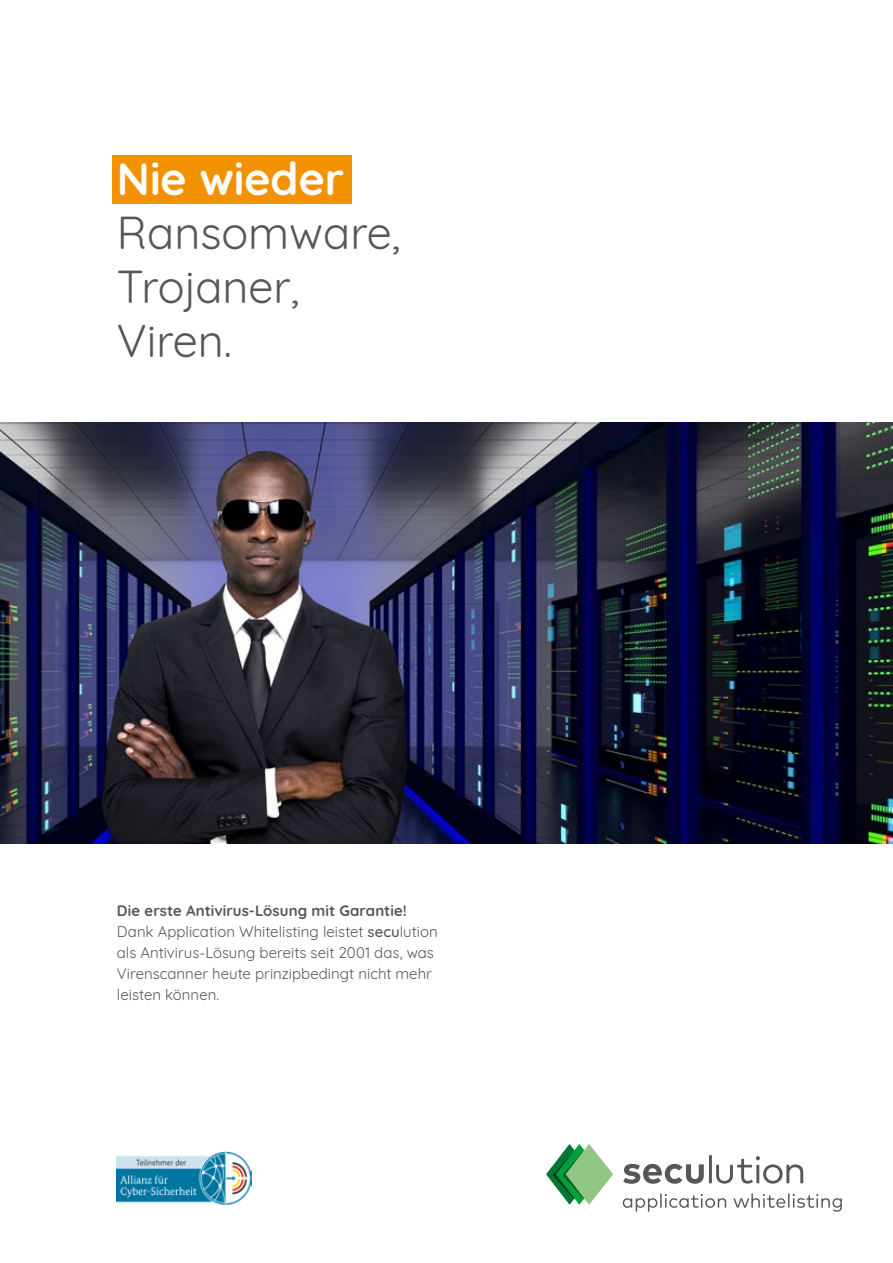
<style>
.page{position:relative;width:893px;height:1263px;background:#fff}
.page>*{position:absolute;margin:0;border:0;box-sizing:border-box;transform-origin:0 0}
.t1{font:45px/54px "Quicksand";color:#575756}
.t2{font:700 45px "Quicksand";color:#fff}
.t3{font:15px/21px "Quicksand";color:#575756}
.s1{font-weight:700}
.s2{font-weight:500}
</style>
<div class="page">
<div style="left:113px;top:155px;width:239px;height:49px;background:#f39200"></div>
<svg style="left:623px;top:1155px;width:219px;height:57px"></svg>
<svg style="left:546px;top:1144px;width:67px;height:61px"></svg>
<img style="left:0;top:423px;width:893px;height:421px">
<img style="left:117px;top:1152px;width:135px;height:52px">
<h1 class="t2" style="left:117px;top:142px;width:229px">Nie wieder</h1>
<h1 class="t1" style="left:117px;top:202px;width:285px">Ransomware,<br>Trojaner,<br>Viren.</h1>
<p class="t3" style="left:117px;top:898px;width:322px"><span class="s1">Die erste Antivirus-Lösung mit Garantie!<br></span>Dank Application Whitelisting leistet <span class="s2">secu</span>lution als Antivirus-Lösung bereits seit 2001 das, was Virenscanner heute prinzipbedingt nicht mehr leisten können.</p>
</div>
